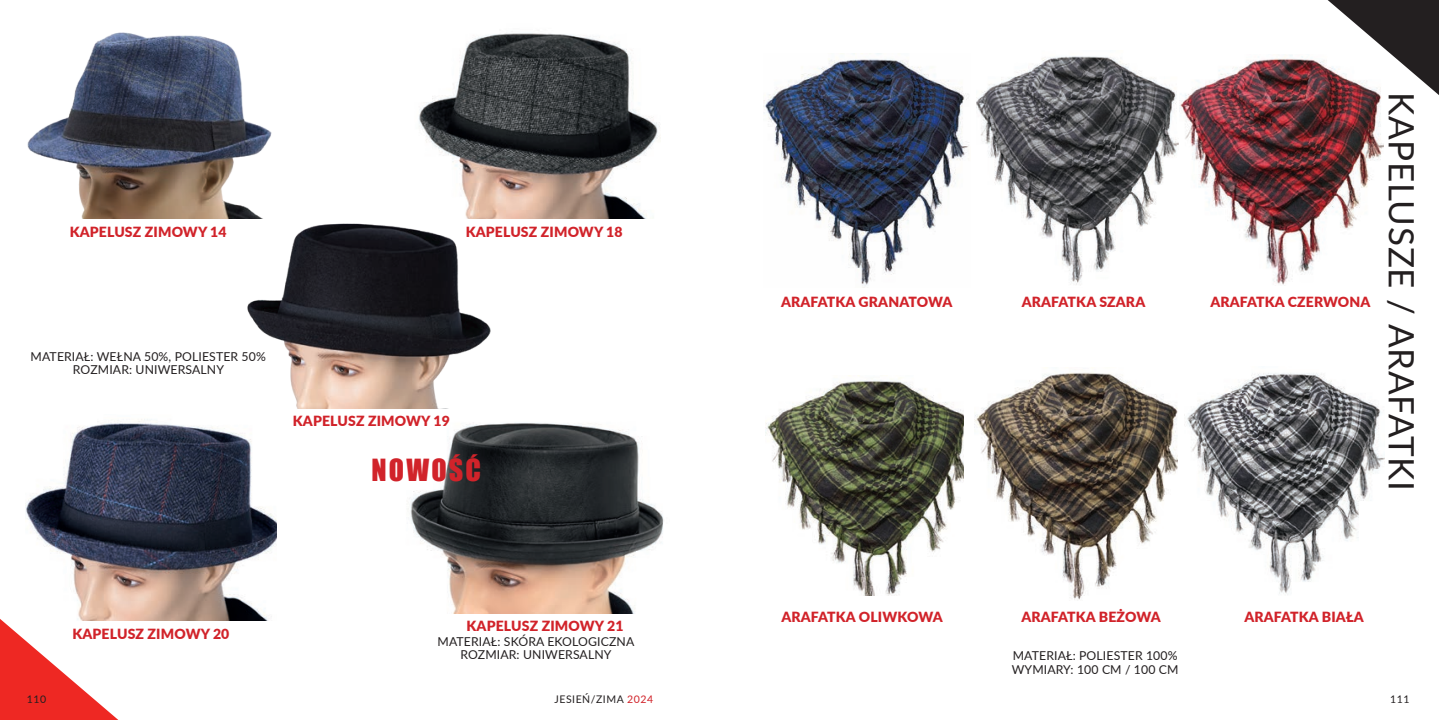
<style>
.page{position:relative;width:1439px;height:720px;background:#fff}
.page>*{position:absolute;margin:0;border:0;box-sizing:border-box;transform-origin:0 0}
.t1{font:35px "Lato";letter-spacing:.02em;color:#231f20}
.t2{font:28px "Impact";letter-spacing:.08em;color:#d1232a}
.t3{font:900 14px "Lato";letter-spacing:.01em;color:#d1232a}
.t4{font:12.25px/13.3px "Lato";letter-spacing:.01em;color:#231f20;text-align:center}
.t5{font:10.5px "Lato";letter-spacing:.05em;color:#231f20}
.s1{color:#d1232a}
</style>
<div class="page">
<svg style="left:0;top:619px;width:149px;height:100px"></svg>
<svg style="left:1327px;top:0;width:112px;height:95px"></svg>
<img style="left:410px;top:423px;width:254px;height:190px">
<img style="left:27px;top:32px;width:245px;height:187px">
<img style="left:239px;top:214px;width:252px;height:194px">
<img style="left:414px;top:33px;width:247px;height:186px">
<img style="left:25px;top:419px;width:252px;height:200px">
<img style="left:763px;top:53px;width:206px;height:233px">
<img style="left:976px;top:56px;width:203px;height:229px">
<img style="left:765px;top:375px;width:198px;height:220px">
<img style="left:1179px;top:55px;width:204px;height:230px">
<img style="left:975px;top:372px;width:202px;height:228px">
<img style="left:1184px;top:373px;width:200px;height:221px">
<p class="t3" style="left:70px;top:221px;width:158px">KAPELUSZ ZIMOWY 14</p>
<p class="t3" style="left:466px;top:221px;width:158px">KAPELUSZ ZIMOWY 18</p>
<p class="t4" style="left:31px;top:349px;width:237px">MATERIAŁ: WEŁNA 50%, POLIESTER 50%<br>ROZMIAR: UNIWERSALNY</p>
<p class="t3" style="left:293px;top:410px;width:158px">KAPELUSZ ZIMOWY 19</p>
<h2 class="t2" style="left:371px;top:448px;width:111px">NOWOŚĆ</h2>
<p class="t3" style="left:72px;top:623px;width:158px">KAPELUSZ ZIMOWY 20</p>
<p class="t3" style="left:466px;top:615px;width:158px">KAPELUSZ ZIMOWY 21</p>
<p class="t4" style="left:437px;top:634px;width:198px">MATERIAŁ: SKÓRA EKOLOGICZNA<br>ROZMIAR: UNIWERSALNY</p>
<p class="t3" style="left:781px;top:291px;width:173px">ARAFATKA GRANATOWA</p>
<p class="t3" style="left:1021px;top:291px;width:125px">ARAFATKA SZARA</p>
<p class="t3" style="left:1210px;top:291px;width:162px">ARAFATKA CZERWONA</p>
<h1 class="t1" style="left:1426px;top:92px;width:400px;rotate:90deg">KAPELUSZE / ARAFATKI</h1>
<p class="t3" style="left:781px;top:606px;width:163px">ARAFATKA OLIWKOWA</p>
<p class="t3" style="left:1021px;top:606px;width:141px">ARAFATKA BEŻOWA</p>
<p class="t3" style="left:1244px;top:606px;width:121px">ARAFATKA BIAŁA</p>
<p class="t4" style="left:1012px;top:648px;width:168px;text-align:left">MATERIAŁ: POLIESTER 100%<br>WYMIARY: 100 CM / 100 CM</p>
<p class="t5" style="left:27px;top:691px;width:21px">110</p>
<p class="t5" style="left:554px;top:691px;width:100px">JESIEŃ/ZIMA <span class="s1">2024</span></p>
<p class="t5" style="left:1390px;top:691px;width:21px">111</p>
</div>
